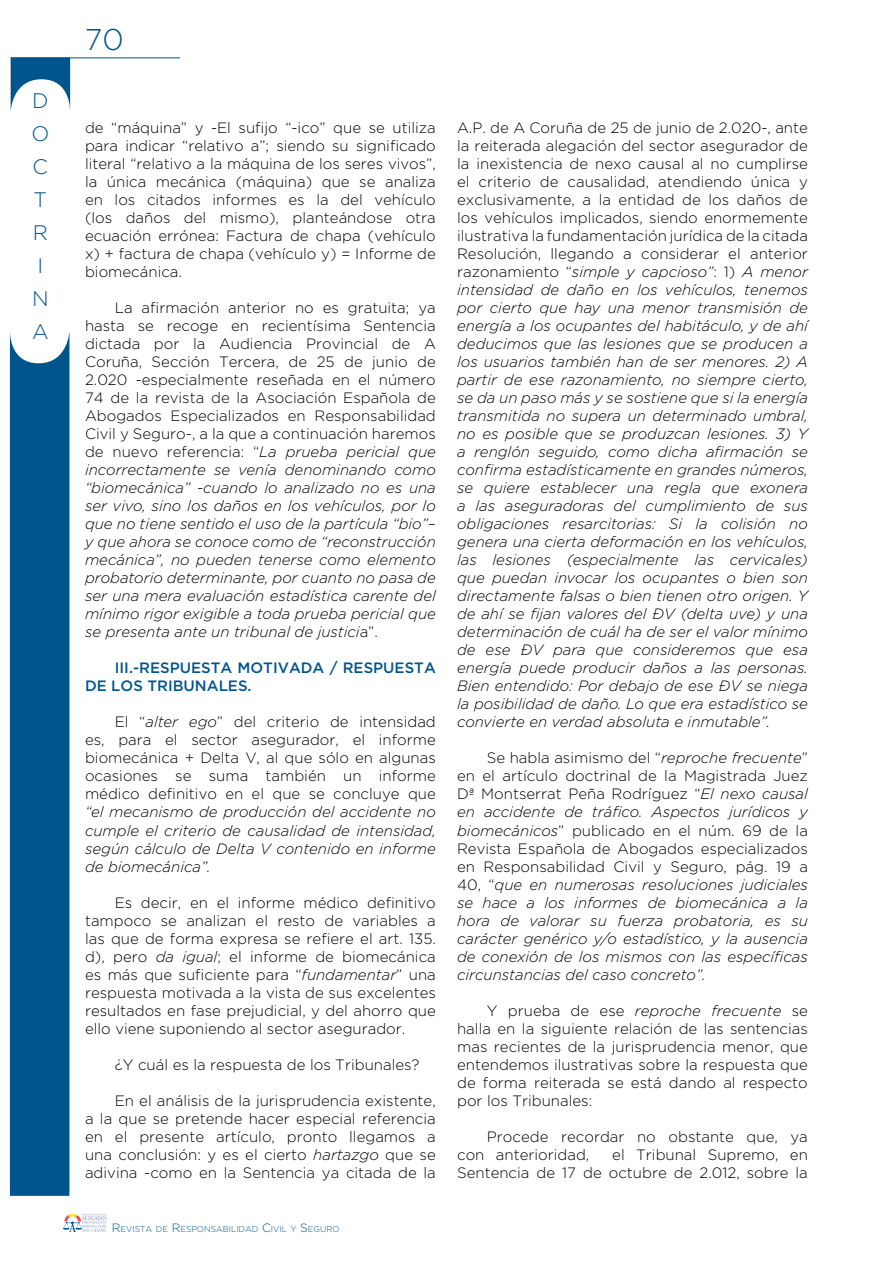
<style>
.page{position:relative;width:893px;height:1263px;background:#fff}
.page>*{position:absolute;margin:0;border:0;box-sizing:border-box;transform-origin:0 0}
.t1{font:300 30px "Gotham";color:#00558d}
.t2{font:300 21px/33px "Gotham";color:#00558d}
.t3{font:italic 300 15px/18px "Gotham";color:#000;text-align:justify}
.t4{font:300 15px/18px "Gotham";color:#000;text-align:justify}
.t5{font:500 15px/18px "Gotham";color:#00558d}
.t6{font:300 8.4px "Gotham";color:#00558d}
.s1{font-style:normal}
.s2{font-style:italic}
.s3{font-size:12px}
</style>
<div class="page">
<hr style="left:11px;top:57px;width:169px;height:1px;background:#00558d">
<svg style="left:11px;top:57px;width:60px;height:53px"></svg>
<svg style="left:9px;top:332px;width:60px;height:864px;background:#3578a4"></svg>
<svg style="left:63px;top:1213px;width:44px;height:19px"></svg>
<h2 class="t2" style="left:31px;top:84px;width:19px">D<br>O<br>C<br>T<br>R<br>I<br>N<br>A</h2>
<h1 class="t1" style="left:85px;top:24px;width:40px">70</h1>
<p class="t4" style="left:85px;top:118px;width:352px">de “máquina” y -El sufijo “-ico” que se utiliza para indicar “relativo a”; siendo su significado literal “relativo a la máquina de los seres vivos”, la única mecánica (máquina) que se analiza en los citados informes es la del vehículo (los daños del mismo), planteándose otra ecuación errónea: Factura de chapa (vehículo x) + factura de chapa (vehículo y) = Informe de biomecánica.</p>
<p class="t3" style="left:85px;top:299px;width:352px;text-indent:30px"><span class="s1">La afirmación anterior no es gratuita; ya hasta se recoge en recientísima Sentencia dictada por la Audiencia Provincial de A Coruña, Sección Tercera, de 25 de junio de 2.020 -especialmente reseñada en el número 74 de la revista de la Asociación Española de Abogados Especializados en Responsabilidad Civil y Seguro-, a la que a continuación haremos de nuevo referencia: “</span>La prueba pericial que incorrectamente se venía denominando como “biomecánica” -cuando lo analizado no es una ser vivo, sino los daños en los vehículos, por lo que no tiene sentido el uso de la partícula “bio”– y que ahora se conoce como de “reconstrucción mecánica”, no pueden tenerse como elemento probatorio determinante, por cuanto no pasa de ser una mera evaluación estadística carente del mínimo rigor exigible a toda prueba pericial que se presenta ante un tribunal de justici<span class="s1">a”.</span></p>
<p class="t5" style="left:85px;top:659px;width:352px;text-indent:30px">III.-RESPUESTA MOTIVADA / RESPUESTA<br>DE LOS TRIBUNALES.</p>
<p class="t4" style="left:85px;top:713px;width:352px;text-indent:30px">El “<span class="s2">alter ego</span>” del criterio de intensidad es, para el sector asegurador, el informe biomecánica + Delta V, al que sólo en algunas ocasiones se suma también un informe médico definitivo en el que se concluye que</p>
<p class="t3" style="left:85px;top:803px;width:352px">“el mecanismo de producción del accidente no cumple el criterio de causalidad de intensidad, según cálculo de Delta V contenido en informe de biomecánica”.</p>
<p class="t4" style="left:85px;top:893px;width:352px;text-indent:30px">Es decir, en el informe médico definitivo tampoco se analizan el resto de variables a las que de forma expresa se refiere el art. 135. d), pero <span class="s2">da igual</span>; el informe de biomecánica es más que suficiente para “<span class="s2">fundamentar</span>” una respuesta motivada a la vista de sus excelentes resultados en fase prejudicial, y del ahorro que ello viene suponiendo al sector asegurador.</p>
<p class="t4" style="left:115px;top:1055px;width:306px">¿Y cuál es la respuesta de los Tribunales?</p>
<p class="t4" style="left:85px;top:1091px;width:352px;text-indent:30px">En el análisis de la jurisprudencia existente, a la que se pretende hacer especial referencia en el presente artículo, pronto llegamos a una conclusión: y es el cierto <span class="s2">hartazgo</span> que se adivina -como en la Sentencia ya citada de la</p>
<p class="t6" style="left:112px;top:1224px;width:229px"><span class="s3">R</span>EVISTA DE <span class="s3">R</span>ESPONSABILIDAD <span class="s3">C</span>IVIL Y <span class="s3">S</span>EGURO</p>
<p class="t3" style="left:457px;top:119px;width:352px"><span class="s1">A.P. de A Coruña de 25 de junio de 2.020-, ante la reiterada alegación del sector asegurador de la inexistencia de nexo causal al no cumplirse el criterio de causalidad, atendiendo única y exclusivamente, a la entidad de los daños de los vehículos implicados, siendo enormemente ilustrativa la fundamentación jurídica de la citada Resolución, llegando a considerar el anterior razonamiento “</span>simple y capcioso”<span class="s1">: 1)</span> A menor intensidad de daño en los vehículos, tenemos por cierto que hay una menor transmisión de energía a los ocupantes del habitáculo, y de ahí deducimos que las lesiones que se producen a los usuarios también han de ser menores. 2) A partir de ese razonamiento, no siempre cierto, se da un paso más y se sostiene que si la energía transmitida no supera un determinado umbral, no es posible que se produzcan lesiones. 3) Y a renglón seguido, como dicha afirmación se confirma estadísticamente en grandes números, se quiere establecer una regla que exonera a las aseguradoras del cumplimiento de sus obligaciones resarcitorias: Si la colisión no genera una cierta deformación en los vehículos, las lesiones (especialmente las cervicales) que puedan invocar los ocupantes o bien son directamente falsas o bien tienen otro origen. Y de ahí se fijan valores del ΔV (delta uve) y una determinación de cuál ha de ser el valor mínimo de ese ΔV para que consideremos que esa energía puede producir daños a las personas.<br>Bien entendido: Por debajo de ese ΔV se niega la posibilidad de daño. Lo que era estadístico se convierte en verdad absoluta e inmutable”.</p>
<p class="t3" style="left:457px;top:749px;width:352px;text-indent:30px"><span class="s1">Se habla asimismo del “</span>reproche frecuente<span class="s1">” en el artículo doctrinal de la Magistrada Juez Dª Montserrat Peña Rodríguez “</span>El nexo causal en accidente de tráfico. Aspectos jurídicos y biomecánicos<span class="s1">” publicado en el núm. 69 de la Revista Española de Abogados especializados en Responsabilidad Civil y Seguro, pág. 19 a 40, “</span>que en numerosas resoluciones judiciales se hace a los informes de biomecánica a la hora de valorar su fuerza probatoria, es su carácter genérico y/o estadístico, y la ausencia de conexión de los mismos con las específicas circunstancias del caso concreto”.</p>
<p class="t4" style="left:457px;top:1001px;width:352px;text-indent:30px">Y prueba de ese <span class="s2">reproche frecuente</span> se halla en la siguiente relación de las sentencias mas recientes de la jurisprudencia menor, que entendemos ilustrativas sobre la respuesta que de forma reiterada se está dando al respecto por los Tribunales:</p>
<p class="t4" style="left:457px;top:1127px;width:352px;text-indent:30px">Procede recordar no obstante que, ya con anterioridad,</p>
<p class="t4" style="left:457px;top:1145px;width:352px;text-align:right">el Tribunal Supremo, en<br>Sentencia de 17 de octubre de 2.012, sobre la</p>
</div>
